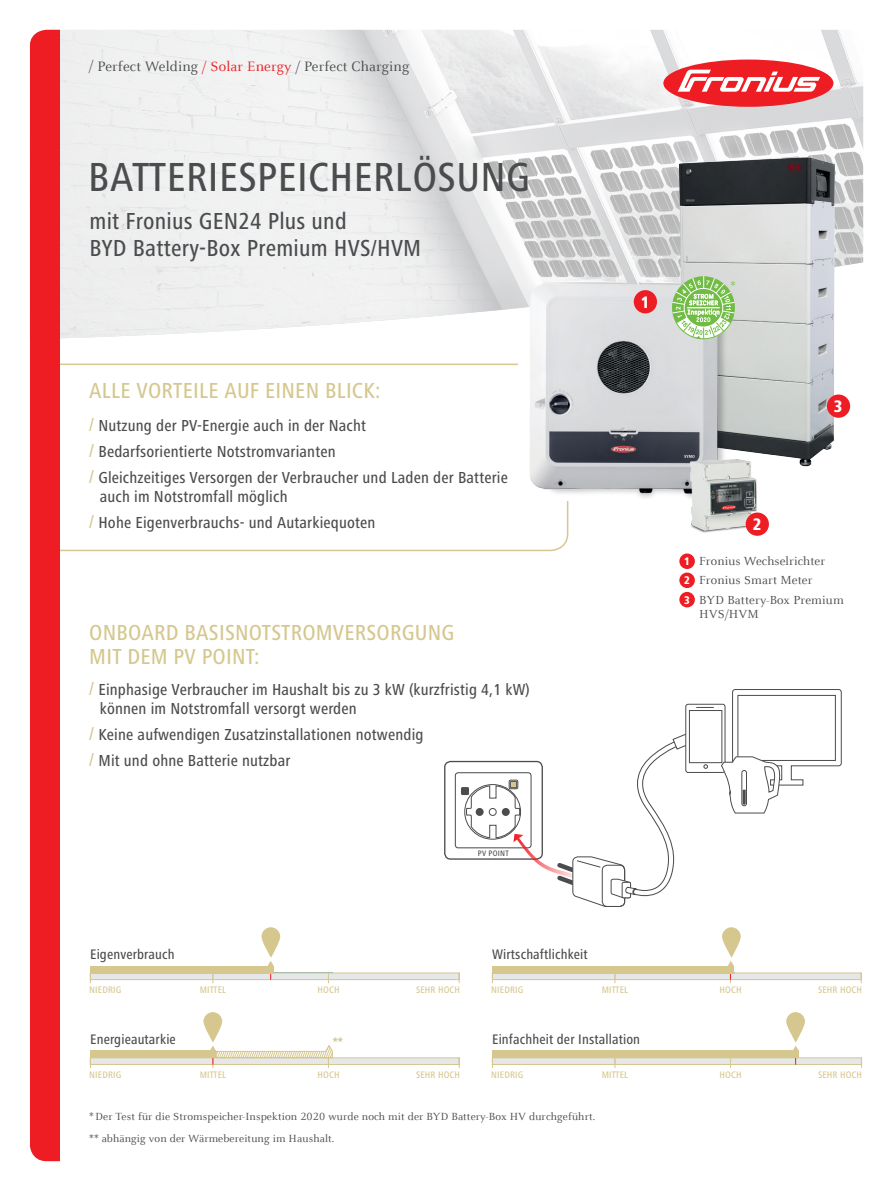
<style>
.page{position:relative;width:893px;height:1191px;background:#fff}
.page>*{position:absolute;margin:0;border:0;box-sizing:border-box;transform-origin:0 0}
.t1{font:500 condensed 42px "Frutiger Next LTW1 G";letter-spacing:.01em;color:#4b4c4d}
.t2{font:500 condensed 24px/27px "Frutiger Next LTW1 G";letter-spacing:.01em;color:#4b4c4d}
.t3{font:500 condensed 22.5px/24px "Frutiger Next LTW1 G";letter-spacing:.01em;color:#d5c78e}
.t4{font:800 condensed 17.25px "Frutiger Next LTW1 G";color:#fff}
.t5{font:500 condensed 16.5px/26px "Frutiger Next LTW1 G";letter-spacing:.01em;color:#4b4c4d}
.t6{font:15px "Celeste Offc Pro";letter-spacing:.01em;color:#4b4c4d}
.t7{font:500 condensed 14.25px "Frutiger Next LTW1 G";letter-spacing:.01em;color:#4b4c4d}
.t8{font:12.9px/19.4px "Celeste Offc Pro";letter-spacing:.01em;color:#4b4c4d}
.t9{font:800 condensed 12.9px "Frutiger Next LTW1 G";color:#d5c78e}
.t10{font:12.9px "Celeste Offc Pro";color:#7bc142}
.t11{font:800 condensed 11.55px/19.2px "Frutiger Next LTW1 G";color:#fff;text-align:justify}
.t12{font:11.4px "Celeste Offc Pro";letter-spacing:.01em;color:#4b4c4d}
.t13{font:500 condensed 9.75px "Frutiger Next LTW1 G";letter-spacing:.01em;color:#d5c78e}
.t14{font:500 condensed 8.25px "Frutiger Next LTW1 G";color:#4b4c4d}
.s1{color:#ee1d23}
.s2{font-size:19.5px;color:#d5c78e}
</style>
<div class="page">
<img style="left:60px;top:30px;width:803px;height:309px">
<svg style="left:60px;top:363px;width:509px;height:189px"></svg>
<div style="left:663px;top:60px;width:170px;height:47px;background:#ee1d23;border-radius:50%"></div>
<svg style="left:678px;top:70px;width:142px;height:22px"></svg>
<div style="left:30px;top:30px;width:30px;height:1131px;background:#ee1d23"></div>
<svg style="left:261px;top:927px;width:19px;height:30px"></svg>
<svg style="left:203px;top:1012px;width:19px;height:30px"></svg>
<svg style="left:722px;top:927px;width:19px;height:30px"></svg>
<svg style="left:786px;top:1012px;width:19px;height:30px"></svg>
<img style="left:643px;top:116px;width:218px;height:351px">
<div style="left:827px;top:394px;width:23px;height:24px;background:#ee1d23;border-radius:50%"></div>
<div style="left:679px;top:553px;width:16px;height:16px;background:#ee1d23;border-radius:50%"></div>
<div style="left:679px;top:572px;width:16px;height:16px;background:#ee1d23;border-radius:50%"></div>
<div style="left:679px;top:592px;width:16px;height:15px;background:#ee1d23;border-radius:50%"></div>
<img style="left:518px;top:263px;width:213px;height:237px">
<img style="left:687px;top:457px;width:72px;height:76px">
<div style="left:634px;top:290px;width:23px;height:23px;background:#ee1d23;border-radius:50%"></div>
<div style="left:746px;top:512px;width:23px;height:24px;background:#ee1d23;border-radius:50%"></div>
<div style="left:444px;top:761px;width:99px;height:98px;border:1px solid #4b4c4d;border-radius:6px"></div>
<div style="left:455px;top:772px;width:77px;height:76px;border:1px solid #4b4c4d;border-radius:3px"></div>
<div style="left:461px;top:787px;width:8px;height:8px;background:#4b4c4d"></div>
<svg style="left:466px;top:734px;width:219px;height:173px"></svg>
<div style="left:685px;top:704px;width:40px;height:69px;border:1px solid #4b4c4d;border-radius:2px"></div>
<div style="left:689px;top:710px;width:33px;height:53px;border:1px solid #4b4c4d"></div>
<svg style="left:697px;top:707px;width:16px;height:1px"></svg>
<svg style="left:704px;top:764px;width:4px;height:4px"></svg>
<svg style="left:721px;top:689px;width:121px;height:125px"></svg>
<svg style="left:267px;top:961px;width:7px;height:5px"></svg>
<div style="left:90px;top:973px;width:369px;height:6px;background:#e6e7e9"></div>
<div style="left:90px;top:972px;width:370px;height:7px;border:1px solid #d5c78e"></div>
<div style="left:90px;top:966px;width:184px;height:7px;background:#d5c78e"></div>
<svg style="left:792px;top:1045px;width:7px;height:6px"></svg>
<svg style="left:492px;top:1057px;width:369px;height:7px;background:#e4e3e0"></svg>
<div style="left:492px;top:1051px;width:307px;height:7px;background:#d5c78e"></div>
<svg style="left:728px;top:961px;width:6px;height:5px"></svg>
<div style="left:492px;top:973px;width:369px;height:6px;background:#e6e7e9"></div>
<div style="left:492px;top:972px;width:370px;height:7px;border:1px solid #d5c78e"></div>
<div style="left:492px;top:966px;width:242px;height:7px;background:#d5c78e"></div>
<div style="left:90px;top:1057px;width:369px;height:7px;background:#e6e7e9"></div>
<div style="left:90px;top:1057px;width:370px;height:7px;border:1px solid #d5c78e"></div>
<div style="left:90px;top:1051px;width:126px;height:7px;background:#d5c78e"></div>
<svg style="left:210px;top:1044px;width:123px;height:24px"></svg>
<svg style="left:672px;top:276px;width:63px;height:63px;background:#aed498"></svg>
<p class="t6" style="left:89px;top:57px;width:322px">/ Perfect Welding <span class="s1">/ Solar Energy</span> / Perfect Charging</p>
<h1 class="t1" style="left:88px;top:153px;width:443px">Batteriespeicherlösung</h1>
<h2 class="t2" style="left:90px;top:207px;width:333px">mit Fronius GEN24 Plus und<br>BYD Battery-Box Premium HVS/HVM</h2>
<h3 class="t3" style="left:89px;top:379px;width:293px">Alle Vorteile auf einen Blick:</h3>
<p class="t5" style="left:89px;top:412px;width:420px"><span class="s2">/</span> N utzung der PV-Energie auch in der Nacht<br><span class="s2">/</span> Bedarfsorientierte N otstromvarianten<br><span class="s2">/</span> Gleichzeitiges Versorgen der Verbraucher und Laden der Batterie</p>
<p class="t5" style="left:89px;top:484px;width:288px;text-indent:11px">auch im Notstromfall möglich<br><span class="s2">/</span> Hohe Eigenverbrauchs- und Autarkiequoten</p>
<h3 class="t3" style="left:89px;top:620px;width:366px">Onboard Basisnotstromversorgung m it dem PV Point:</h3>
<p class="t5" style="left:100px;top:679px;width:431px;line-height:19.5px;text-indent:-11px"><span class="s2">/</span> Einphasige Verbraucher im Haushalt bis zu 3 kW (kurzfristig 4,1 kW) können im N otstromfall versorgt werden</p>
<p class="t5" style="left:89px;top:721px;width:336px"><span class="s2">/</span> Keine aufwendigen Zusatzinstallationen notwendig <span class="s2">/</span> Mit und ohne Batterie nutzbar</p>
<p class="t14" style="left:478px;top:848px;width:32px">PV Point</p>
<p class="t4" style="left:641px;top:292px;width:10px">1</p>
<p class="t10" style="left:730px;top:278px;width:7px">*</p>
<p class="t4" style="left:834px;top:396px;width:10px">3</p>
<p class="t11" style="left:684px;top:552px;width:7px">1<br>2<br>3</p>
<p class="t4" style="left:753px;top:514px;width:10px">2</p>
<p class="t8" style="left:699px;top:551px;width:146px">Fronius Wechselrichter<br>Fronius Smart Meter<br>BYD Battery-Box Premium</p>
<p class="t8" style="left:699px;top:604px;width:61px">HVS/HVM</p>
<p class="t7" style="left:90px;top:946px;width:86px">Eigenverbrauch</p>
<p class="t13" style="left:89px;top:984px;width:24px">NIEDRIG</p>
<p class="t13" style="left:200px;top:984px;width:13px">MITTEL</p>
<p class="t13" style="left:318px;top:984px;width:7px">HOCH</p>
<p class="t13" style="left:416px;top:984px;width:6px">SEHR</p>
<p class="t13" style="left:438px;top:984px;width:7px">HOCH</p>
<p class="t7" style="left:90px;top:1031px;width:87px">Energieautarkie</p>
<p class="t13" style="left:89px;top:1069px;width:24px">NIEDRIG</p>
<p class="t13" style="left:200px;top:1069px;width:13px">MITTEL</p>
<p class="t13" style="left:318px;top:1069px;width:7px">HOCH</p>
<p class="t13" style="left:416px;top:1069px;width:6px">SEHR</p>
<p class="t13" style="left:438px;top:1069px;width:7px">HOCH</p>
<p class="t9" style="left:333px;top:1034px;width:12px">**</p>
<p class="t7" style="left:492px;top:946px;width:97px">Wirtschaftlichkeit</p>
<p class="t13" style="left:491px;top:984px;width:24px">NIEDRIG</p>
<p class="t13" style="left:602px;top:984px;width:13px">MITTEL</p>
<p class="t13" style="left:720px;top:984px;width:7px">HOCH</p>
<p class="t13" style="left:818px;top:984px;width:6px">SEHR</p>
<p class="t13" style="left:840px;top:984px;width:7px">HOCH</p>
<p class="t7" style="left:492px;top:1031px;width:150px">Einfachheit der I nstallation</p>
<p class="t13" style="left:491px;top:1069px;width:24px">NIEDRIG</p>
<p class="t13" style="left:602px;top:1069px;width:13px">MITTEL</p>
<p class="t13" style="left:720px;top:1069px;width:7px">HOCH</p>
<p class="t13" style="left:818px;top:1069px;width:6px">SEHR</p>
<p class="t13" style="left:840px;top:1069px;width:7px">HOCH</p>
<p class="t12" style="left:89px;top:1109px;width:507px">*Der Test für die Stromspeicher-Inspektion 2020 wurde noch mit der BYD Battery-Box HV durchgeführt.</p>
<p class="t12" style="left:89px;top:1131px;width:246px">** abhängig von der Wärmebereitung im Haushalt.</p>
</div>
